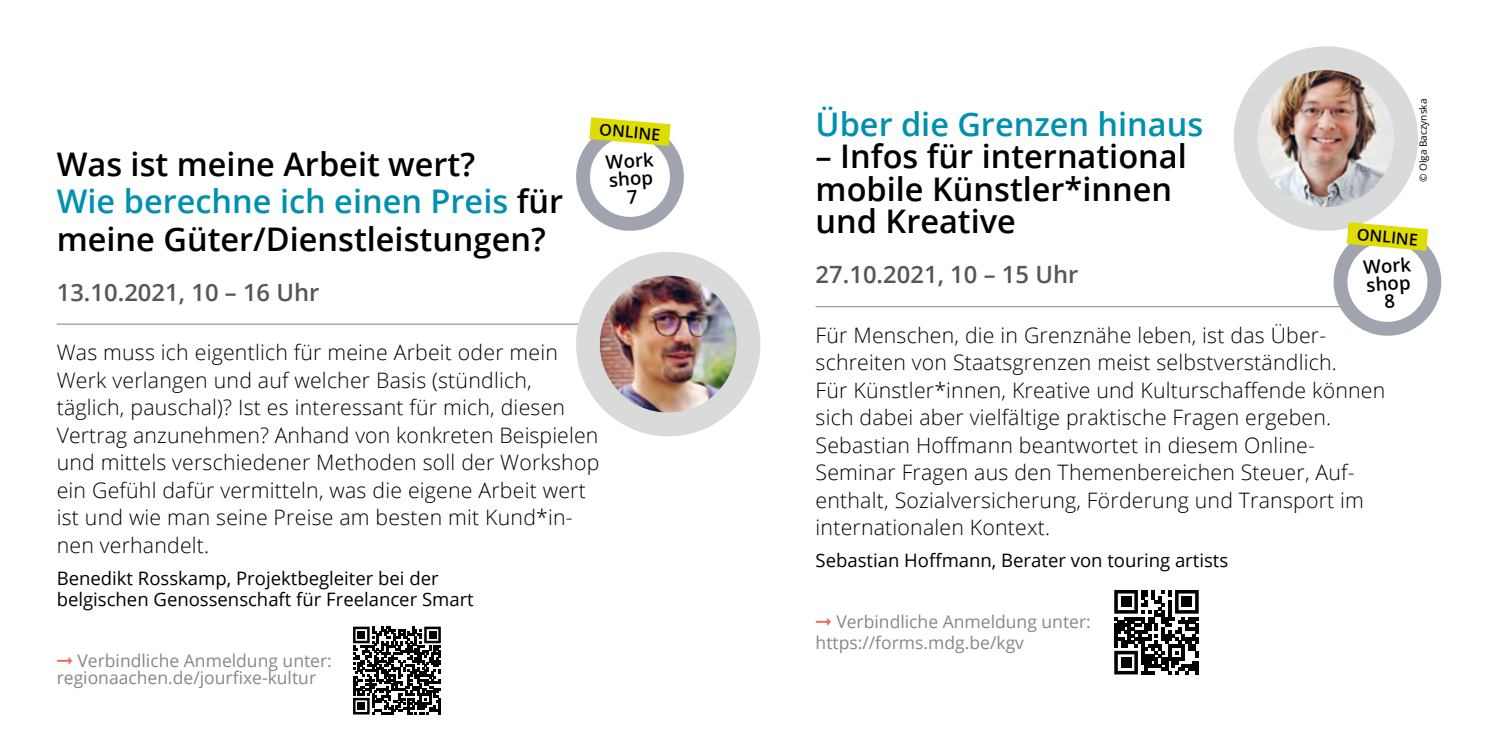
<style>
.page{position:relative;width:1489px;height:745px;background:#fff}
.page>*{position:absolute;margin:0;border:0;box-sizing:border-box;transform-origin:0 0}
.Titel_WS{font:600 32.5px/37.5px "Open Sans";color:#000}
.Titel_WS-2{font:600 32.5px "Open Sans";color:#0091ae}
.Datum{font:600 23.75px "Open Sans";color:#565655}
.fließ_9_10_open{font:300 21.25px/27.5px "Open Sans";letter-spacing:.01em;color:#000}
.Datum-2{font:600 18.75px "Open Sans";color:#000}
._7_5{font:18.5px/21.5px "Open Sans";color:#000}
._7_5-2{font:17.5px/17.5px "Open Sans";color:#868786}
.Datum-3{font:600 16.25px "Open Sans";color:#000}
._7_5-3{font:10px "Open Sans";color:#000}
.s1{color:#0091ae}
.s2{color:#ed695a}
</style>
<div class="page">
<hr style="left:57px;top:323px;width:544px;height:1px;background:#9c9c9d">
<img style="left:575px;top:252px;width:186px;height:184px">
<hr style="left:815px;top:306px;width:570px;height:1px;background:#9c9c9d">
<svg style="left:1114px;top:590px;width:84px;height:84px"></svg>
<div style="left:1120px;top:596px;width:11px;height:10px;background:#000"></div>
<div style="left:1181px;top:596px;width:10px;height:10px;background:#000"></div>
<div style="left:1120px;top:657px;width:11px;height:10px;background:#000"></div>
<svg style="left:353px;top:626px;width:88px;height:88px"></svg>
<div style="left:358px;top:631px;width:7px;height:7px;background:#000"></div>
<div style="left:429px;top:631px;width:7px;height:7px;background:#000"></div>
<div style="left:358px;top:702px;width:7px;height:7px;background:#000"></div>
<svg style="left:576px;top:117px;width:108px;height:114px"></svg>
<svg style="left:1232px;top:46px;width:209px;height:290px"></svg>
<p class="Titel_WS" style="left:57px;top:144px;width:508px">Was ist meine Arbeit wert?<br><span class="s1">Wie berechne ich einen Preis</span> für meine Güter/Dienstleistungen?</p>
<p class="Datum" style="left:57px;top:275px;width:264px">13.10.2021, 10 – 16 Uhr</p>
<p class="Datum-3" style="left:600px;top:118px;width:63px;rotate:5deg">ONLINE</p>
<p class="Datum-2" style="left:605px;top:149px;width:49px;rotate:-4deg">Work</p>
<p class="Datum-2" style="left:608px;top:167px;width:46px;rotate:-4deg">shop</p>
<p class="fließ_9_10_open" style="left:57px;top:338px;width:544px">Was muss ich eigentlich für meine Arbeit oder mein Werk verlangen und auf welcher Basis (stündlich, täglich, pauschal)? Ist es interessant für mich, diesen Vertrag anzunehmen? Anhand von konkreten Beispielen und mittels verschiedener Methoden soll der Workshop ein Gefühl dafür vermitteln, was die eigene Arbeit wert ist und wie man seine Preise am besten mit Kund*in&shy;nen verhandelt.</p>
<p class="_7_5" style="left:57px;top:566px;width:418px">Benedikt Rosskamp, Projektbegleiter bei der belgischen Genossenschaft für Freelancer Smart</p>
<p class="_7_5-2" style="left:57px;top:650px;width:277px"><span class="s2">➞</span> Verbindliche Anmeldung unter: regionaachen.de/jourfixe-kultur</p>
<p class="_7_5-3" style="left:1416px;top:182px;width:85px;rotate:-90deg">© Olga Baczynska</p>
<p class="Titel_WS-2" style="left:815px;top:101px;width:389px">Über die Grenzen hinaus</p>
<p class="Titel_WS" style="left:815px;top:139px;width:373px;line-height:32.5px">– Infos für international mobile Künstler*innen und Kreative</p>
<p class="Datum" style="left:815px;top:258px;width:264px">27.10.2021, 10 – 15 Uhr</p>
<p class="fließ_9_10_open" style="left:815px;top:320px;width:571px">Für Menschen, die in Grenznähe leben, ist das Über&shy;schreiten von Staatsgrenzen meist selbstverständlich.<br>Für Künstler*innen, Kreative und Kulturschaffende können sich dabei aber vielfältige praktische Fragen ergeben.<br>Sebastian Hoffmann beantwortet in diesem Online-Seminar Fragen aus den Themenbereichen Steuer, Auf&shy;enthalt, Sozialversicherung, Förderung und Transport im internationalen Kontext.</p>
<p class="_7_5" style="left:815px;top:548px;width:414px">Sebastian Hoffmann, Berater von touring artists</p>
<p class="Datum-3" style="left:1357px;top:223px;width:63px;rotate:5deg">ONLINE</p>
<p class="Datum-2" style="left:1362px;top:254px;width:49px;rotate:-4deg">Work</p>
<p class="Datum-2" style="left:1365px;top:272px;width:46px;rotate:-4deg">shop</p>
<p class="_7_5-2" style="left:815px;top:609px;width:277px;line-height:21.5px"><span class="s2">➞</span> Verbindliche Anmeldung unter: https://forms.mdg.be/kgv</p>
</div>
